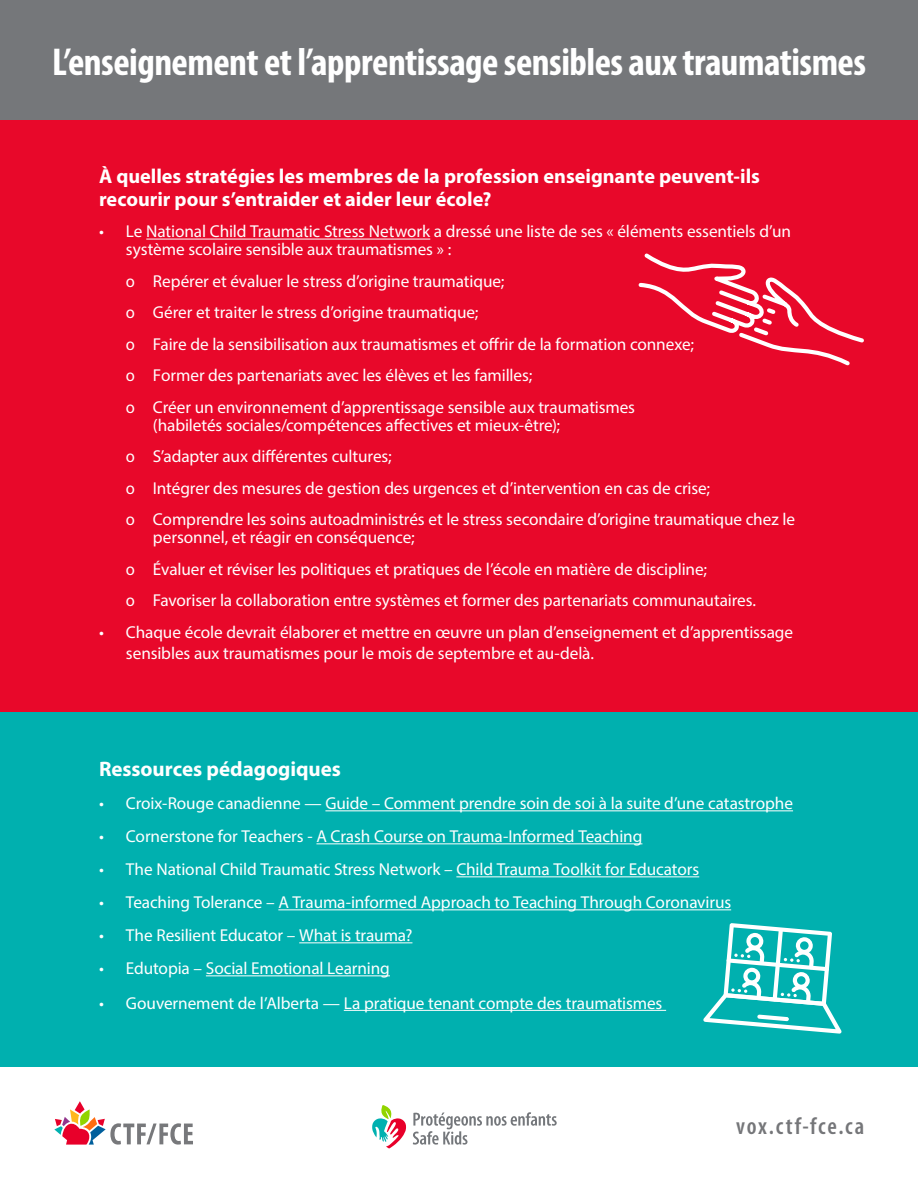
<style>
.page{position:relative;width:918px;height:1188px;background:#fff}
.page>*{position:absolute;margin:0;border:0;box-sizing:border-box;transform-origin:0 0}
.t1{font:700 condensed 39px "Myriad Pro";letter-spacing:-.015em;color:#fff}
.t2{font:600 condensed 24px "Myriad Pro";letter-spacing:.075em;color:#757679}
.t3{font:700 21px "Myriad Pro";color:#fff}
.t4{font:700 20.25px/22.5px "Myriad Pro";color:#fff}
.t5{font:17.25px/31.5px "Myriad Pro";letter-spacing:-.01em;color:#fff}
</style>
<div class="page">
<div style="left:0;top:637px;width:918px;height:431px;background:#00b0af"></div>
<div style="left:0;top:102px;width:918px;height:610px;background:#e8082a"></div>
<hr style="left:146px;top:239px;width:284px;height:1px;background:#fff">
<hr style="left:325px;top:810px;width:468px;height:1px;background:#fff">
<hr style="left:316px;top:843px;width:326px;height:1px;background:#fff">
<hr style="left:456px;top:876px;width:243px;height:1px;background:#fff">
<hr style="left:278px;top:909px;width:453px;height:1px;background:#fff">
<hr style="left:299px;top:942px;width:113px;height:1px;background:#fff">
<hr style="left:206px;top:975px;width:184px;height:1px;background:#fff">
<hr style="left:344px;top:1010px;width:322px;height:1px;background:#fff">
<svg style="left:638px;top:253px;width:226px;height:113px"></svg>
<svg style="left:703px;top:923px;width:139px;height:111px"></svg>
<div style="left:0;top:0;width:918px;height:120px;background:#75777a"></div>
<svg style="left:54px;top:1101px;width:139px;height:44px"></svg>
<svg style="left:372px;top:1105px;width:34px;height:43px"></svg>
<svg style="left:413px;top:1112px;width:144px;height:33px"></svg>
<h1 class="t1" style="left:52px;top:37px;width:816px">L’enseignement et l’apprentissage sensibles aux traumatismes</h1>
<p class="t4" style="left:99px;top:165px;width:663px">À quelles stratégies les membres de la profession enseignante peuvent-ils recourir pour s’entraider et aider leur école?</p>
<p class="t5" style="left:126px;top:222px;width:666px;line-height:18px;text-indent:-27px">• Le National Child Traumatic Stress Network a dressé une liste de ses « éléments essentiels d’un système scolaire sensible aux traumatismes » :</p>
<p class="t5" style="left:126px;top:265px;width:570px">Ĕ Repérer et évaluer le stress d’origine traumatique;<br>Ĕ Gérer et traiter le stress d’origine traumatique;<br>Ĕ Faire de la sensibilisation aux traumatismes et offrir de la formation connexe; Ĕ Former des partenariats avec les élèves et les familles;<br>Ĕ Créer un environnement d’apprentissage sensible aux traumatismes</p>
<p class="t5" style="left:126px;top:409px;width:671px;text-indent:27px">(habiletés sociales/compétences affectives et mieux-être);<br>Ĕ S’adapter aux différentes cultures;<br>Ĕ Intégrer des mesures de gestion des urgences et d’intervention en cas de crise;<br>Ĕ Comprendre les soins autoadministrés et le stress secondaire d’origine traumatique chez le</p>
<p class="t5" style="left:126px;top:522px;width:632px;text-indent:27px">personnel, et réagir en conséquence;<br>Ĕ Évaluer et réviser les politiques et pratiques de l’école en matière de discipline;<br>Ĕ Favoriser la collaboration entre systèmes et former des partenariats communautaires.</p>
<p class="t5" style="left:126px;top:621px;width:669px;line-height:21px;text-indent:-27px">• Chaque école devrait élaborer et mettre en œuvre un plan d’enseignement et d’apprentissage sensibles aux traumatismes pour le mois de septembre et au-delà.</p>
<p class="t3" style="left:99px;top:755px;width:244px">Ressources pédagogiques</p>
<p class="t5" style="left:99px;top:787px;width:696px">• Croix-Rouge canadienne — Guide – Comment prendre soin de soi à la suite d’une catastrophe</p>
<p class="t5" style="left:99px;top:820px;width:545px">• Cornerstone for Teachers - A Crash Course on Trauma-Informed Teaching</p>
<p class="t5" style="left:99px;top:853px;width:602px">• The National Child Traumatic Stress Network – Child Trauma Toolkit for Educators</p>
<p class="t5" style="left:99px;top:886px;width:634px">• Teaching Tolerance – A Trauma-informed Approach to Teaching Through Coronavirus</p>
<p class="t5" style="left:99px;top:919px;width:315px">• The Resilient Educator – What is trauma?</p>
<p class="t5" style="left:99px;top:952px;width:292px">• Edutopia – Social Emotional Learning</p>
<p class="t5" style="left:99px;top:987px;width:565px">• Gouvernement de l’Alberta — La pratique tenant compte des traumatismes</p>
<h2 class="t2" style="left:736px;top:1113px;width:130px">vox.ctf-fce.ca</h2>
</div>
